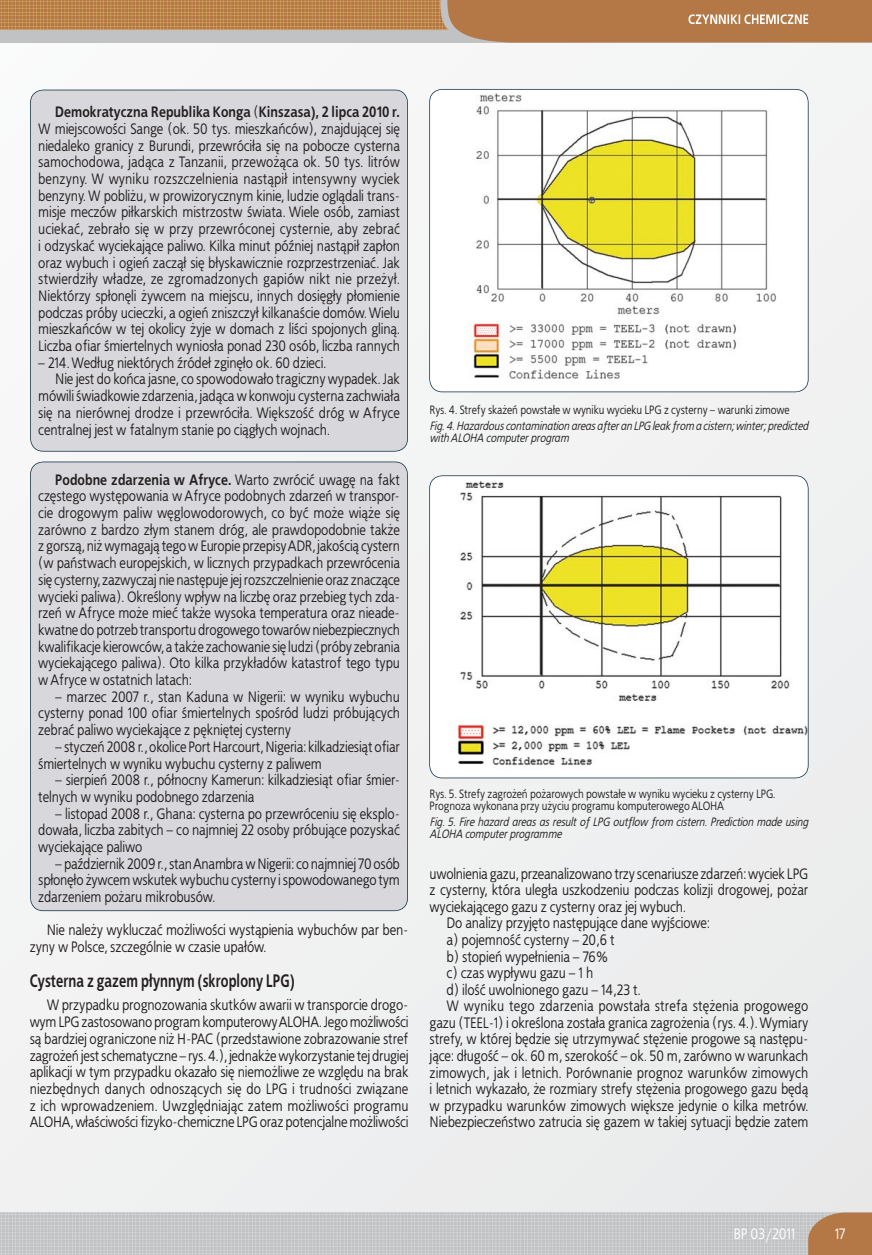
<style>
.page{position:relative;width:872px;height:1255px;background:#fff}
.page>*{position:absolute;margin:0;border:0;box-sizing:border-box;transform-origin:0 0}
.t1{font:700 18px "EFN Bureau";color:#231f20;scale:.85 1}
.t2{font:15px/16.6px "EFN Bureau";color:#231f20;text-align:justify}
.t3{font:15px "EFN Bureau";color:#fff}
.t4{font:italic 12px/12px "EFN Bureau";color:#231f20}
.t5{font:12px/12px "EFN Bureau";color:#231f20}
.s1{font-weight:700}
</style>
<div class="page">
<div style="left:0;top:43px;width:872px;height:1169px;background:#eff0f0"></div>
<svg style="left:0;top:1212px;width:872px;height:42px;background:#c5c3c1"></svg>
<svg style="left:0;top:0;width:872px;height:43px;background:#ba8b61"></svg>
<div style="left:30px;top:90px;width:378px;height:361px;background:#d8d8dc"></div>
<svg style="left:30px;top:461px;width:378px;height:450px;background:#c7cacf"></svg>
<svg style="left:429px;top:89px;width:379px;height:303px"></svg>
<svg style="left:429px;top:475px;width:379px;height:303px"></svg>
<p class="t2" style="left:38px;top:104px;width:363px;text-indent:17px"><span class="s1">Demokratyczna Republika Konga</span> (<span class="s1">Kinszasa), 2 lipca 2010 r.<br></span>W miejscowości Sange (ok. 50 tys. mieszkañców), znajduj¹cej siê niedaleko granicy z Burundi, przewróci³a siê na pobocze cysterna samochodowa, jad¹ca z Tanzanii, przewo¿¹ca ok. 50 tys. litrów benzyny. W wyniku rozszczelnienia nast¹pi³ intensywny wyciek benzyny. W pobli¿u, w prowizorycznym kinie, ludzie ogl¹dali trans&shy;misje meczów pi³karskich mistrzostw świata. Wiele osób, zamiast uciekaæ, zebra³o siê w przy przewróconej cysternie, aby zebraæ i odzyskaæ wyciekaj¹ce paliwo. Kilka minut później nast¹pi³ zap³on oraz wybuch i ogieñ zacz¹³ siê b³yskawicznie rozprzestrzeniaæ. Jak stwierdzi³y w³adze, ze zgromadzonych gapiów nikt nie prze¿y³.<br>Niektórzy sp³onêli ¿ywcem na miejscu, innych dosiêg³y p³omienie podczas próby ucieczki, a ogieñ zniszczy³ kilkanaście domów. Wielu mieszkañców w tej okolicy ¿yje w domach z liści spojonych glin¹.<br>Liczba ofiar śmiertelnych wynios³a ponad 230 osób, liczba rannych</p>
<p class="t2" style="left:38px;top:354px;width:290px">– 214. Wed³ug niektórych źróde³ zginê³o ok. 60 dzieci.</p>
<p class="t2" style="left:55px;top:371px;width:346px">Nie jest do koñca jasne, co spowodowa³o tragiczny wypadek. Jak</p>
<p class="t2" style="left:38px;top:388px;width:363px">mówili świadkowie zdarzenia, jad¹ca w konwoju cysterna zachwia³a</p>
<p class="t2" style="left:38px;top:404px;width:363px">siê na nierównej drodze i przewróci³a. Wiêkszośæ dróg w Afryce</p>
<p class="t2" style="left:38px;top:421px;width:293px">centralnej jest w fatalnym stanie po ci¹g³ych wojnach.</p>
<p class="t2" style="left:38px;top:471px;width:363px;text-indent:17px"><span class="s1">Podobne zdarzenia w Afryce.</span> Warto zwróciæ uwagê na fakt czêstego wystêpowania w Afryce podobnych zdarzeñ w transpor&shy;cie drogowym paliw wêglowodorowych, co byæ mo¿e wi¹¿e siê zarówno z bardzo z³ym stanem dróg, ale prawdopodobnie tak¿e z gorsz¹, ni¿ wymagaj¹ tego w Europie przepisy ADR, jakości¹ cystern (w pañstwach europejskich, w licznych przypadkach przewrócenia siê cysterny, zazwyczaj nie nastêpuje jej rozszczelnienie oraz znacz¹ce wycieki paliwa). Określony wp³yw na liczbê oraz przebieg tych zda&shy;rzeñ w Afryce mo¿e mieæ tak¿e wysoka temperatura oraz nieade&shy;kwatne do potrzeb transportu drogowego towarów niebezpiecznych kwalifikacje kierowców, a tak¿e zachowanie siê ludzi (próby zebrania wyciekaj¹cego paliwa). Oto kilka przyk³adów katastrof tego typu w Afryce w ostatnich latach:</p>
<p class="t2" style="left:38px;top:688px;width:363px;text-indent:17px">– marzec 2007 r., stan Kaduna w Nigerii: w wyniku wybuchu cysterny ponad 100 ofiar śmiertelnych spośród ludzi próbuj¹cych zebraæ paliwo wyciekaj¹ce z pêkniêtej cysterny</p>
<p class="t2" style="left:38px;top:738px;width:363px;text-indent:17px">– styczeñ 2008 r., okolice Port Harcourt, Nigeria: kilkadziesi¹t ofiar śmiertelnych w wyniku wybuchu cysterny z paliwem</p>
<p class="t2" style="left:38px;top:772px;width:363px;text-indent:17px">– sierpieñ 2008 r., pó³nocny Kamerun: kilkadziesi¹t ofiar śmier&shy;telnych w wyniku podobnego zdarzenia</p>
<p class="t2" style="left:38px;top:805px;width:363px;text-indent:17px">– listopad 2008 r., Ghana: cysterna po przewróceniu siê eksplo&shy;dowa³a, liczba zabitych – co najmniej 22 osoby próbuj¹ce pozyskaæ wyciekaj¹ce paliwo</p>
<p class="t2" style="left:38px;top:855px;width:363px;text-indent:17px">– październik 2009 r., stan Anambra w Nigerii: co najmniej 70 osób sp³onê³o ¿ywcem wskutek wybuchu cysterny i spowodowanego tym zdarzeniem po¿aru mikrobusów.</p>
<p class="t2" style="left:30px;top:922px;width:380px;text-indent:17px">Nie nale¿y wykluczaæ mo¿liwości wyst¹pienia wybuchów par ben&shy;zyny w Polsce, szczególnie w czasie upa³ów.</p>
<p class="t1" style="left:30px;top:969px;width:313px">Cysterna z gazem p³ynnym (skroplony LPG)</p>
<p class="t2" style="left:30px;top:997px;width:380px;text-indent:17px">W przypadku prognozowania skutków awarii w transporcie drogo&shy;wym LPG zastosowano program komputerowy ALOHA. Jego mo¿liwości s¹ bardziej ograniczone ni¿ H-PAC (przedstawione zobrazowanie stref zagro¿eñ jest schematyczne – rys. 4.), jednak¿e wykorzystanie tej drugiej aplikacji w tym przypadku okaza³o siê niemo¿liwe ze wzglêdu na brak niezbêdnych danych odnosz¹cych siê do LPG i trudności zwi¹zane z ich wprowadzeniem. Uwzglêdniaj¹c zatem mo¿liwości programu ALOHA, w³aściwości fizyko-chemiczne LPG oraz potencjalne mo¿liwości</p>
<p class="t5" style="left:429px;top:403px;width:361px">Rys. 4. Strefy ska¿eñ powsta³e w wyniku wycieku LPG z cysterny – warunki zimowe</p>
<p class="t4" style="left:429px;top:420px;width:380px">Fig. 4. Hazardous contamination areas after an LPG leak from a cistern; winter; predicted with ALOHA computer program</p>
<p class="t5" style="left:429px;top:787px;width:347px">Rys. 5. Strefy zagro¿eñ po¿arowych powsta³e w wyniku wycieku z cysterny LPG.<br>Prognoza wykonana przy u¿yciu programu komputerowego ALOHA</p>
<p class="t4" style="left:429px;top:816px;width:380px">Fig. 5. Fire hazard areas as result of LPG outflow from cistern. Prediction made using<br>ALOHA computer programme</p>
<p class="t2" style="left:429px;top:865px;width:380px">uwolnienia gazu, przeanalizowano trzy scenariusze zdarzeñ: wyciek LPG</p>
<p class="t2" style="left:429px;top:882px;width:380px">z cysterny, która uleg³a uszkodzeniu podczas kolizji drogowej, po¿ar</p>
<p class="t2" style="left:429px;top:898px;width:258px">wyciekaj¹cego gazu z cysterny oraz jej wybuch.</p>
<p class="t2" style="left:446px;top:915px;width:265px">Do analizy przyjêto nastêpuj¹ce dane wyjściowe:</p>
<p class="t2" style="left:446px;top:931px;width:169px">a) pojemnośæ cysterny – 20,6 t</p>
<p class="t2" style="left:446px;top:948px;width:163px">b) stopieñ wype³nienia – 76%</p>
<p class="t2" style="left:446px;top:964px;width:148px">c) czas wyp³ywu gazu – 1 h</p>
<p class="t2" style="left:446px;top:981px;width:196px">d) ilośæ uwolnionego gazu – 14,23 t.</p>
<p class="t2" style="left:446px;top:998px;width:363px">W wyniku tego zdarzenia powsta³a strefa stê¿enia progowego</p>
<p class="t2" style="left:429px;top:1014px;width:380px">gazu (TEEL-1) i określona zosta³a granica zagro¿enia (rys. 4.). Wymiary</p>
<p class="t2" style="left:429px;top:1031px;width:380px">strefy, w której bêdzie siê utrzymywaæ stê¿enie progowe s¹ nastêpu-</p>
<p class="t2" style="left:429px;top:1047px;width:380px">j¹ce: d³ugośæ – ok. 60 m, szerokośæ – ok. 50 m, zarówno w warunkach</p>
<p class="t2" style="left:429px;top:1064px;width:380px">zimowych, jak i letnich. Porównanie prognoz warunków zimowych</p>
<p class="t2" style="left:429px;top:1080px;width:380px">i letnich wykaza³o, ¿e rozmiary strefy stê¿enia progowego gazu bêd¹</p>
<p class="t2" style="left:429px;top:1097px;width:380px">w przypadku warunków zimowych wiêksze jedynie o kilka metrów.</p>
<p class="t2" style="left:429px;top:1114px;width:380px">Niebezpieczeñstwo zatrucia siê gazem w takiej sytuacji bêdzie zatem</p>
<p class="t3" style="left:733px;top:1225px;width:63px">BP 03/2011</p>
<p class="t3" style="left:834px;top:1225px;width:12px">17</p>
</div>
